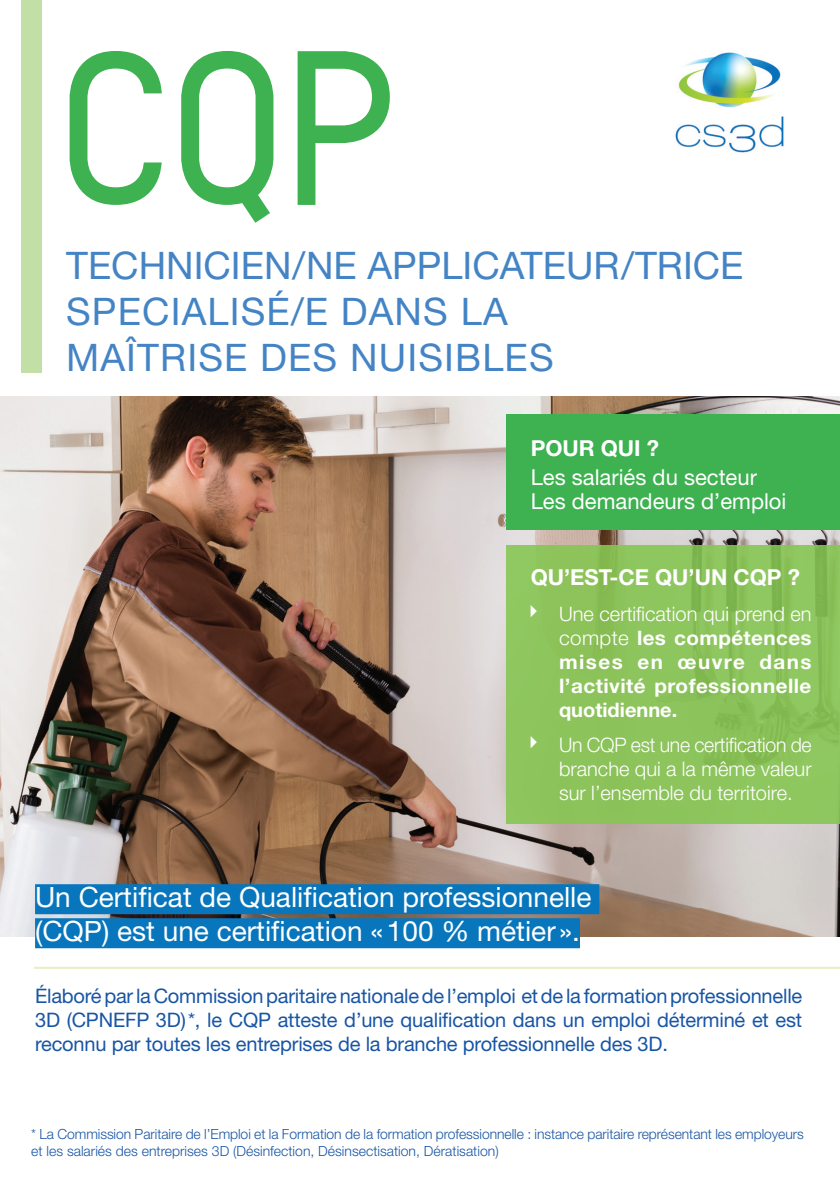
<style>
.page{position:relative;width:840px;height:1191px;background:#fff}
.page>*{position:absolute;margin:0;border:0;box-sizing:border-box;transform-origin:0 0}
.t1{font:225.6px "A Udimat";color:#3eb151}
.t2{font:38px/46px "Helvetica Neue LT Std";letter-spacing:.03em;color:#4484c5}
.t3{font:28px/34px "Helvetica Neue LT Std";color:#fff}
.t4{font:22px "Helvetica Neue LT Std";color:#fff}
.t5{font:700 22px "Helvetica Neue LT Std";color:#fff}
.t6{font:20px/24px "Helvetica Neue LT Std";letter-spacing:-.01em;color:#1855a5;text-align:justify}
.t7{font:700 20px/24px "Helvetica Neue LT Std";letter-spacing:.025em;color:#fff;text-align:justify}
.t8{font:300 20px/24px "Helvetica Neue LT Std";color:#fff;text-align:justify}
.Note_bas_de_page{font:300 14px/16.8px "Helvetica Neue LT Std";letter-spacing:-.005em;color:#1855a5}
.s1{font-weight:300}
</style>
<div class="page">
<img style="left:0;top:397px;width:839px;height:539px">
<div style="left:506px;top:414px;width:333px;height:116px;background:#3eb151"></div>
<div style="left:506px;top:545px;width:333px;height:278px;background:#8dc45c"></div>
<div style="left:21px;top:0;width:21px;height:372px;background:#c2dfa6"></div>
<div style="left:35px;top:884px;width:564px;height:30px;background:#0776bd"></div>
<div style="left:35px;top:918px;width:544px;height:30px;background:#0776bd"></div>
<img style="left:675px;top:52px;width:109px;height:101px">
<hr style="left:34px;top:966px;width:805px;height:2px;background:#e8eec2">
<p class="t1" style="left:57px;top:0;width:340px">CQP</p>
<p class="t2" style="left:66px;top:242px;width:678px">TECHNICIEN/NE APPLICATEUR/TRICE<br>SPECIALISÉ/E DANS LA<br>MAÎTRISE DES NUISIBLES</p>
<p class="t5" style="left:530px;top:434px;width:130px">POUR QUI ?</p>
<p class="t4" style="left:530px;top:464px;width:228px">Les salariés du secteur</p>
<p class="t4" style="left:530px;top:488px;width:257px">Les demandeurs d’emploi</p>
<p class="t5" style="left:530px;top:564px;width:270px">QU’EST-CE QU’UN CQP ?</p>
<p class="t7" style="left:558px;top:601px;width:254px"><span class="s1">Une certification qui prend en compte</span> les compétences mises en œuvre dans l’activité professionnelle quotidienne.</p>
<p class="t8" style="left:558px;top:732px;width:254px">Un CQP est une certification de branche qui a la même valeur sur l’ensemble du territoire.</p>
<p class="t3" style="left:35px;top:880px;width:557px">Un Certificat de Qualification professionnelle (CQP) est une certification «100 % métier ».</p>
<p class="t6" style="left:35px;top:983px;width:768px">Élaboré par la Commission paritaire nationale de l’emploi et de la formation professionnelle 3D (CPNEFP 3D)*, le CQP atteste d’une qualification dans un emploi déterminé et est reconnu par toutes les entreprises de la branche professionnelle des 3D.</p>
<p class="Note_bas_de_page" style="left:31px;top:1125px;width:773px">* La Commission Paritaire de l’Emploi et la Formation de la formation professionnelle : instance paritaire représentant les employeurs et les salariés des entreprises 3D (Désinfection, Désinsectisation, Dératisation)</p>
</div>
